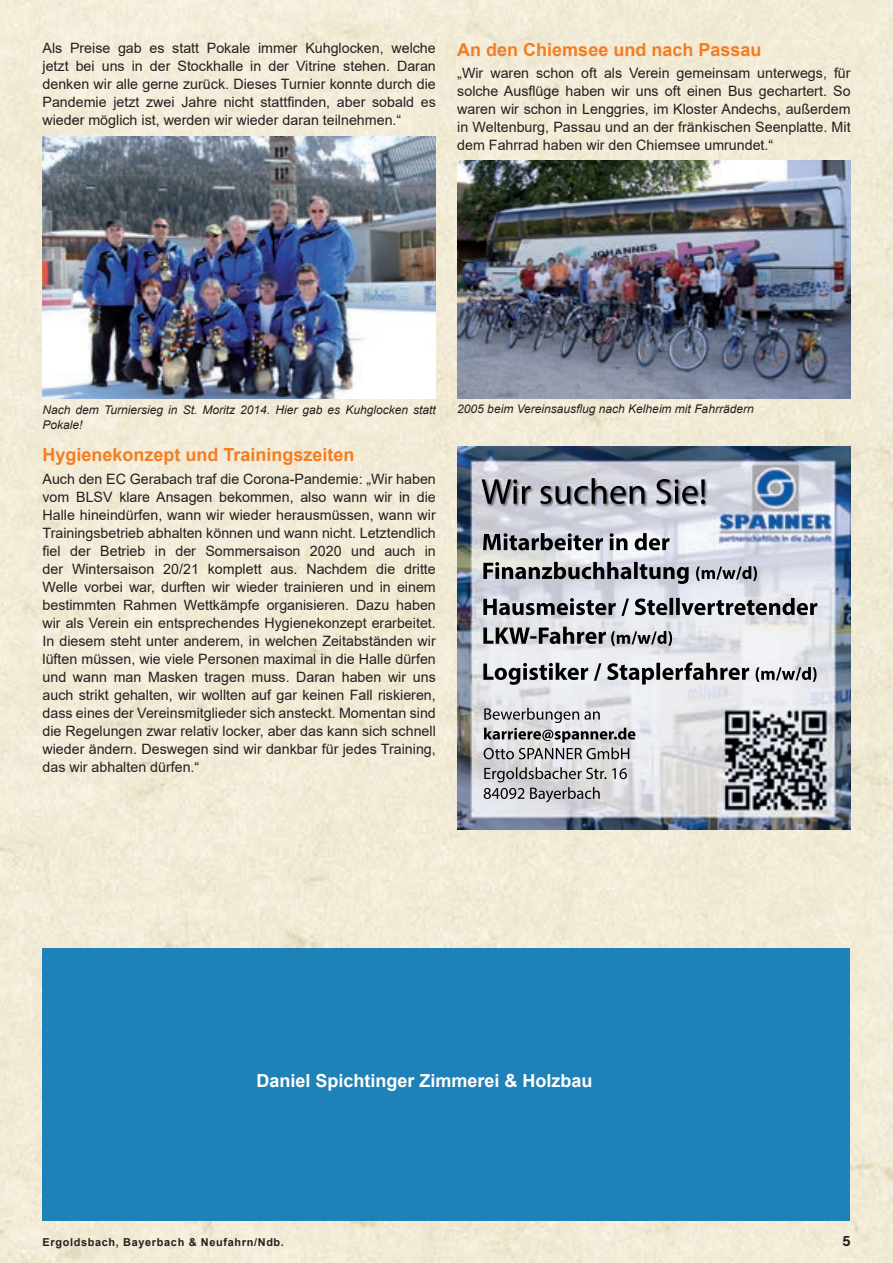
<style>
.page{position:relative;width:893px;height:1263px;background:#f1ebd6}
.page>*{position:absolute;margin:0;border:0;box-sizing:border-box;transform-origin:0 0}
.t1{font:700 18px "Arial";color:#f47d21}
.t2{font:700 18px "Arial";color:#fff}
.t3{font:14.25px/18px "Arial";color:#231f20;text-align:justify}
.t4{font:600 13.5px "ITC Avant Garde Std";color:#231f20}
.t5{font:italic 12px/15px "Arial";color:#231f20}
.t6{font:700 10.95px "Arial";letter-spacing:.06em;color:#231f20}
</style>
<div class="page">
<img style="left:43px;top:136px;width:393px;height:262px">
<img style="left:457px;top:160px;width:394px;height:238px">
<img style="left:457px;top:446px;width:394px;height:383px">
<div style="left:43px;top:948px;width:807px;height:272px;background:#1e82b8"></div>
<p class="t3" style="left:43px;top:39px;width:395px">Als Preise gab es statt Pokale immer Kuhglocken, welche jetzt bei uns in der Stockhalle in der Vitrine stehen. Daran denken wir alle gerne zurück. Dieses Turnier konnte durch die Pandemie jetzt zwei Jahre nicht stattfinden, aber sobald es wieder möglich ist, werden wir wieder daran teilnehmen.“</p>
<p class="t1" style="left:457px;top:37px;width:306px">An den Chiemsee und nach Passau</p>
<p class="t3" style="left:457px;top:64px;width:395px">„Wir waren schon oft als Verein gemeinsam unterwegs, für solche Ausflüge haben wir uns oft einen Bus gechartert. So waren wir schon in Lenggries, im Kloster Andechs, außerdem in Weltenburg, Passau und an der fränkischen Seenplatte. Mit dem Fahrrad haben wir den Chiemsee umrundet.“</p>
<p class="t5" style="left:43px;top:403px;width:395px">Nach dem Turniersieg in St. Moritz 2014. Hier gab es Kuhglocken statt<br>Pokale!</p>
<p class="t1" style="left:43px;top:442px;width:314px">Hygienekonzept und Trainingszeiten</p>
<p class="t3" style="left:43px;top:470px;width:395px">Auch den EC Gerabach traf die Corona-Pandemie: „Wir haben vom BLSV klare Ansagen bekommen, also wann wir in die Halle hineindürfen, wann wir wieder herausmüssen, wann wir Trainingsbetrieb abhalten können und wann nicht. Letztendlich fiel der Betrieb in der Sommersaison 2020 und auch in der Wintersaison 20/21 komplett aus. Nachdem die dritte Welle vorbei war, durften wir wieder trainieren und in einem bestimmten Rahmen Wettkämpfe organisieren. Dazu haben wir als Verein ein entsprechendes Hygienekonzept erarbeitet.<br>In diesem steht unter anderem, in welchen Zeitabständen wir lüften müssen, wie viele Personen maximal in die Halle dürfen und wann man Masken tragen muss. Daran haben wir uns auch strikt gehalten, wir wollten auf gar keinen Fall riskieren, dass eines der Vereinsmitglieder sich ansteckt. Momentan sind die Regelungen zwar relativ locker, aber das kann sich schnell wieder ändern. Deswegen sind wir dankbar für jedes Training, das wir abhalten dürfen.“</p>
<p class="t5" style="left:457px;top:402px;width:298px">2005 beim Vereinsausflug nach Kelheim mit Fahrrädern</p>
<p class="t2" style="left:256px;top:1068px;width:338px">Daniel Spichtinger Zimmerei &amp; Holzbau</p>
<p class="t6" style="left:43px;top:1235px;width:243px">Ergoldsbach, Bayerbach &amp; Neufahrn/Ndb.</p>
<p class="t4" style="left:842px;top:1233px;width:10px">5</p>
</div>
